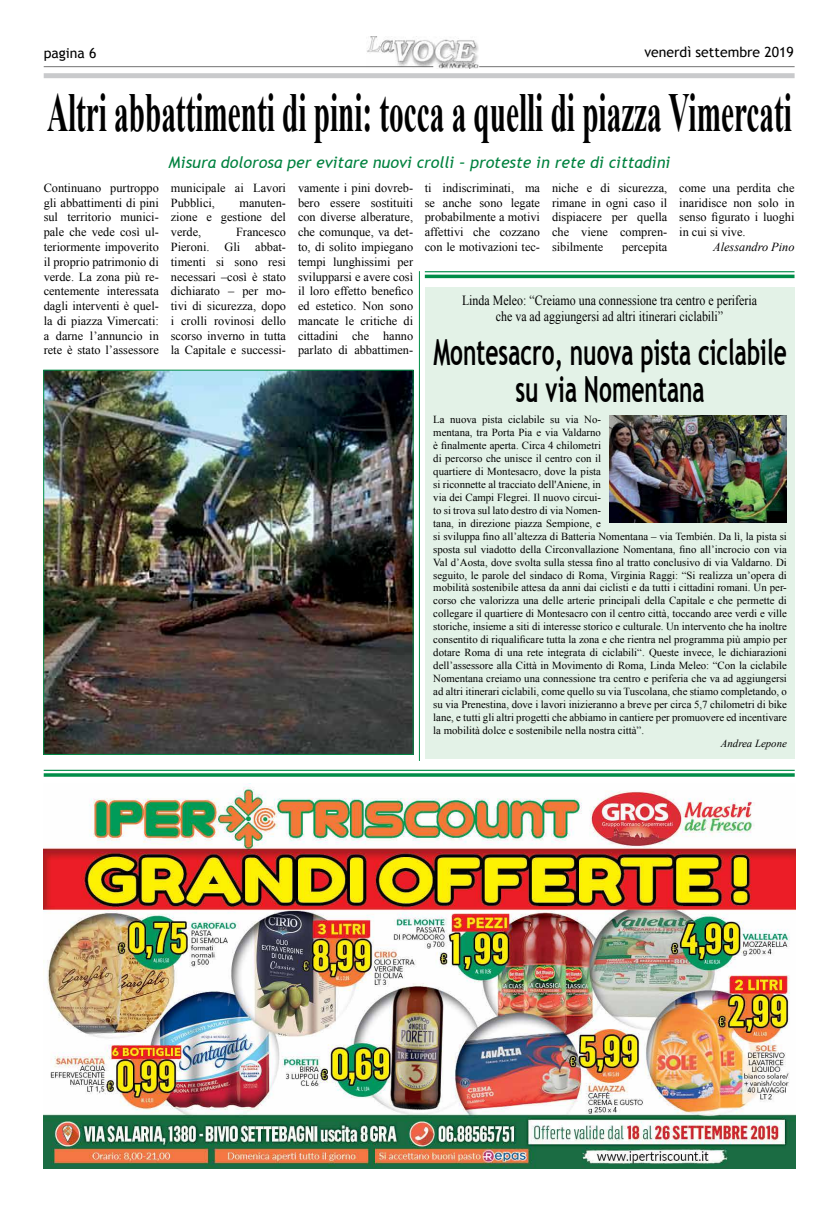
<style>
.page{position:relative;width:823px;height:1219px;background:#fff}
.page>*{position:absolute;margin:0;border:0;box-sizing:border-box;transform-origin:0 0}
.t1{font:700 55px "Times New Roman";color:#000;scale:.53 1}
.t2{font:700 36px/37px "Trebuchet MS";color:#000;text-align:center;scale:.63 1}
.t3{font:italic 16px "Trebuchet MS";color:#00823f}
.t4{font:14px/16px "Times New Roman";color:#000;text-align:center;scale:.85 1}
.t5{font:14px "Trebuchet MS";color:#000}
.t6{font:12.3px/14.8px "Times New Roman";color:#000;text-align:justify}
.t7{font:italic 12.3px "Times New Roman";color:#000}
.t8{font:10.8px/13px "Times New Roman";color:#000}
.t9{font:italic 10.8px "Times New Roman";color:#000}
</style>
<div class="page">
<div style="left:425px;top:287px;width:369px;height:472px;background:#e3f2e7"></div>
<hr style="left:44px;top:770px;width:750px;height:1px;background:#008d48">
<svg style="left:44px;top:773px;width:750px;height:4px;background:#1f9b5e"></svg>
<img style="left:366px;top:37px;width:112px;height:31px">
<hr style="left:44px;top:66px;width:389px;height:1px;background:#000">
<hr style="left:479px;top:66px;width:315px;height:1px;background:#000">
<div style="left:44px;top:73px;width:750px;height:5px;background:#c9cacc"></div>
<img style="left:44px;top:783px;width:751px;height:386px">
<hr style="left:419px;top:271px;width:1px;height:490px;background:#008d48">
<hr style="left:424px;top:271px;width:370px;height:1px;background:#008d48">
<hr style="left:424px;top:275px;width:370px;height:3px;background:#008d48">
<img style="left:609px;top:415px;width:176px;height:107px">
<img style="left:45px;top:372px;width:366px;height:381px">
<div style="left:43px;top:370px;width:370px;height:385px;border:1px solid #008d48"></div>
<p class="t5" style="left:644px;top:43px;width:151px">venerdì settembre 2019</p>
<p class="t5" style="left:44px;top:44px;width:54px">pagina 6</p>
<h1 class="t1" style="left:47px;top:73px;width:1405px">Altri abbattimenti di pini: tocca a quelli di piazza Vimercati</h1>
<h3 class="t3" style="left:168px;top:152px;width:503px">Misura dolorosa per evitare nuovi crolli – proteste in rete di cittadini</h3>
<p class="t6" style="left:44px;top:180px;width:117px">Continuano purtroppo gli abbattimenti di pini sul territorio munici&shy;pale che vede così ul&shy;teriormente impoverito il proprio patrimonio di verde. La zona più re&shy;centemente interessata dagli interventi è quel&shy;la di piazza Vimercati: a darne l’annuncio in rete è stato l’assessore</p>
<p class="t6" style="left:171px;top:180px;width:117px">municipale ai Lavori<br>Pubblici,</p>
<p class="t6" style="left:171px;top:195px;width:117px;text-indent:69px">manuten&shy;zione e gestione del verde,</p>
<p class="t6" style="left:171px;top:224px;width:117px;text-indent:65px">Francesco Pieroni. Gli abbat&shy;timenti si sono resi necessari –così è stato dichiarato – per mo&shy;tivi di sicurezza, dopo i crolli rovinosi dello scorso inverno in tutta la Capitale e successi-</p>
<p class="t6" style="left:298px;top:180px;width:117px">vamente i pini dovreb&shy;bero essere sostituiti con diverse alberature, che comunque, va det&shy;to, di solito impiegano tempi lunghissimi per svilupparsi e avere così il loro effetto benefico ed estetico. Non sono mancate le critiche di cittadini che hanno parlato di abbattimen-</p>
<p class="t6" style="left:424px;top:180px;width:117px">ti indiscriminati, ma se anche sono legate probabilmente a motivi affettivi che cozzano con le motivazioni tec-</p>
<p class="t6" style="left:551px;top:180px;width:117px">niche e di sicurezza, rimane in ogni caso il dispiacere per quella che viene compren&shy;sibilmente</p>
<p class="t6" style="left:679px;top:180px;width:117px">come una perdita che inaridisce non solo in senso figurato i luoghi in cui si vive.</p>
<p class="t7" style="left:712px;top:238px;width:83px">Alessandro Pino</p>
<p class="t6" style="left:621px;top:239px;width:47px">percepita</p>
<p class="t4" style="left:461px;top:292px;width:348px">Linda Meleo: “Creiamo una connessione tra centro e periferia che va ad aggiungersi ad altri itinerari ciclabili”</p>
<h2 class="t2" style="left:433px;top:333px;width:562px">Montesacro, nuova pista ciclabile su via Nomentana</h2>
<p class="t8" style="left:433px;top:412px;width:355px">La nuova pista ciclabile su via No-<br>mentana, tra Porta Pia e via Valdarno<br>è finalmente aperta. Circa 4 chilometri<br>di percorso che unisce il centro con il<br>quartiere di Montesacro, dove la pista<br>si riconnette al tracciato dell'Aniene, in<br>via dei Campi Flegrei. Il nuovo circui-<br>to si trova sul lato destro di via Nomen-<br>tana, in direzione piazza Sempione, e<br>si sviluppa fino all’altezza di Batteria Nomentana – via Tembién. Da lì, la pista si sposta sul viadotto della Circonvallazione Nomentana, fino all’incrocio con via Val d’Aosta, dove svolta sulla stessa fino al tratto conclusivo di via Valdarno. Di seguito, le parole del sindaco di Roma, Virginia Raggi: “Si realizza un’opera di mobilità sostenibile attesa da anni dai ciclisti e da tutti i cittadini romani. Un per&shy;corso che valorizza una delle arterie principali della Capitale e che permette di collegare il quartiere di Montesacro con il centro città, toccando aree verdi e ville storiche, insieme a siti di interesse storico e culturale. Un intervento che ha inoltre consentito di riqualificare tutta la zona e che rientra nel programma più ampio per dotare Roma di una rete integrata di ciclabili“. Queste invece, le dichiarazioni dell’assessore alla Città in Movimento di Roma, Linda Meleo: “Con la ciclabile Nomentana creiamo una connessione tra centro e periferia che va ad aggiungersi ad altri itinerari ciclabili, come quello su via Tuscolana, che stiamo completando, o su via Prenestina, dove i lavori inizieranno a breve per circa 5,7 chilometri di bike lane, e tutti gli altri progetti che abbiamo in cantiere per promuovere ed incentivare la mobilità dolce e sostenibile nella nostra città”.</p>
<p class="t9" style="left:720px;top:736px;width:67px">Andrea Lepone</p>
</div>
